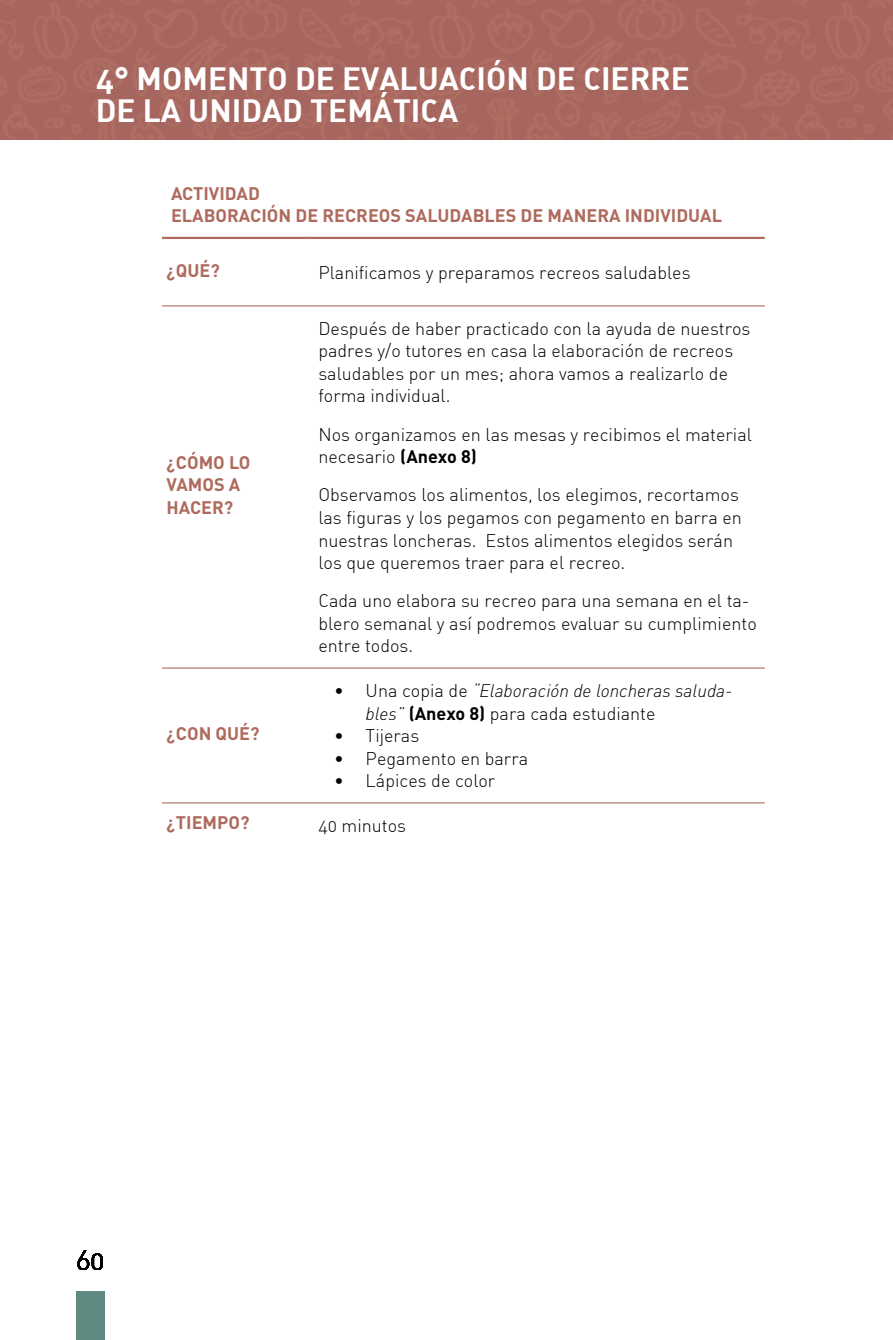
<style>
.page{position:relative;width:893px;height:1340px;background:#fff}
.page>*{position:absolute;margin:0;border:0;box-sizing:border-box;transform-origin:0 0}
.t1{font:31.5px/31.5px "DIN Bold Alternate";color:#fff}
.t2{font:300 27px "DIN Alternate";color:#000}
.t3{font:300 18px/22.5px "DIN Alternate";color:#000}
.t4{font:700 18px/22.5px "DIN";color:#ae6a5d}
.t5{font:italic 300 18px "DIN";color:#000}
.s1{font-family:"DIN";font-weight:700}
.s2{font-family:"DIN Alternate";font-style:normal}
.s3{font-family:"DIN";font-style:italic}
</style>
<div class="page">
<div style="left:77px;top:1290px;width:28px;height:49px;background:#5f8a81"></div>
<div style="left:0;top:0;width:893px;height:140px;background:#a6665f"></div>
<hr style="left:162px;top:237px;width:143px;height:2px;background:#ae6a5d">
<hr style="left:305px;top:237px;width:460px;height:2px;background:#ae6a5d">
<hr style="left:162px;top:305px;width:143px;height:1px;background:#ae6a5d">
<hr style="left:305px;top:305px;width:460px;height:1px;background:#ae6a5d">
<hr style="left:162px;top:667px;width:143px;height:1px;background:#ae6a5d">
<hr style="left:305px;top:667px;width:460px;height:1px;background:#ae6a5d">
<hr style="left:162px;top:802px;width:143px;height:1px;background:#ae6a5d">
<hr style="left:305px;top:802px;width:460px;height:1px;background:#ae6a5d">
<h1 class="t1" style="left:96px;top:62px;width:596px">4° MOMENTO DE EVALUACIÓN DE CIERRE<br>DE LA UNIDAD TEMÁTICA</h1>
<p class="t4" style="left:171px;top:181px;width:553px">ACTIVIDAD<br>ELABORACIÓN DE RECREOS SALUDABLES DE MANERA INDIVIDUAL</p>
<p class="t4" style="left:166px;top:258px;width:55px">¿QUÉ?</p>
<p class="t3" style="left:318px;top:261px;width:374px">Planificamos y preparamos recreos saludables</p>
<p class="t4" style="left:166px;top:450px;width:86px">¿CÓMO LO<br>VAMOS A<br>HACER?</p>
<p class="t4" style="left:166px;top:721px;width:95px">¿CON QUÉ?</p>
<p class="t3" style="left:318px;top:317px;width:434px">Después de haber practicado con la ayuda de nuestros padres y/o tutores en casa la elaboración de recreos saludables por un mes; ahora vamos a realizarlo de forma individual.</p>
<p class="t3" style="left:318px;top:423px;width:435px">Nos organizamos en las mesas y recibimos el material necesario <span class="s1">(Anexo 8)</span></p>
<p class="t3" style="left:318px;top:483px;width:425px">Observamos los alimentos, los elegimos, recortamos las figuras y los pegamos con pegamento en barra en nuestras loncheras. Estos alimentos elegidos serán los que queremos traer para el recreo.</p>
<p class="t3" style="left:318px;top:589px;width:440px">Cada uno elabora su recreo para una semana en el ta&shy;blero semanal y así podremos evaluar su cumplimiento entre todos.</p>
<p class="t5" style="left:334px;top:679px;width:400px"><span class="s2">• Una copia de</span> “Elaboración de loncheras saluda-</p>
<p class="t3" style="left:366px;top:701px;width:291px"><span class="s3">bles”</span> <span class="s1">(Anexo 8)</span> para cada estudiante</p>
<p class="t3" style="left:334px;top:724px;width:87px">• Tijeras</p>
<p class="t3" style="left:334px;top:746px;width:195px">• Pegamento en barra</p>
<p class="t3" style="left:334px;top:769px;width:163px">• Lápices de color</p>
<p class="t4" style="left:166px;top:810px;width:84px">¿TIEMPO?</p>
<p class="t3" style="left:318px;top:814px;width:89px">40 minutos</p>
<h2 class="t2" style="left:77px;top:1243px;width:29px">60</h2>
</div>
